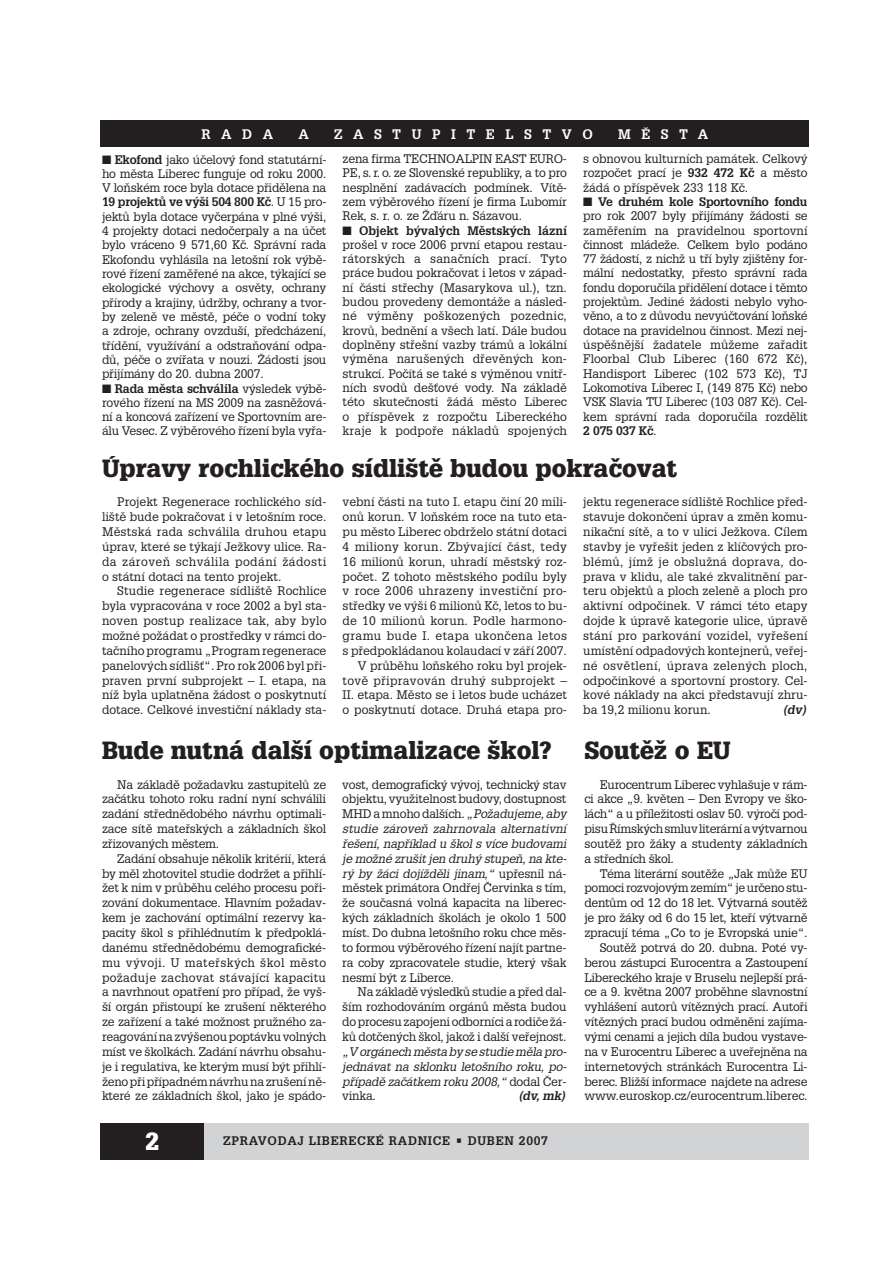
<style>
.page{position:relative;width:893px;height:1263px;background:#fff}
.page>*{position:absolute;margin:0;border:0;box-sizing:border-box;transform-origin:0 0}
.t1{font:900 24.3px "Glypha CE";color:#231f20}
.t2{font:900 24.3px "Glypha CE";color:#fff}
.t3{font:700 13.5px "Glypha CE";letter-spacing:.78em;color:#fff}
.t4{font:12.15px/14.9px "Glypha CE";letter-spacing:-.01em;color:#231f20;text-align:justify}
.t5{font:italic 12.15px/14.9px "Glypha CE";letter-spacing:-.015em;color:#231f20;text-align:justify}
.t6{font:700 12.15px "Glypha CE";letter-spacing:.055em;color:#231f20}
.t7{font:italic 700 12.15px "Glypha CE";color:#231f20}
.s1{font-weight:700}
.s2{font-style:italic}
.s3{font-style:normal}
</style>
<div class="page">
<div style="left:101px;top:1123px;width:708px;height:37px;background:#d1d3d4"></div>
<div style="left:101px;top:1123px;width:103px;height:37px;background:#231f20"></div>
<div style="left:101px;top:120px;width:708px;height:27px;background:#231f20"></div>
<p class="t3" style="left:201px;top:130px;width:73px">RADA</p>
<p class="t3" style="left:298px;top:130px;width:12px">A</p>
<p class="t3" style="left:334px;top:130px;width:260px">ZASTUPITELSTVO</p>
<p class="t3" style="left:618px;top:130px;width:92px">MùSTA</p>
<p class="t4" style="left:102px;top:154px;width:226px;line-height:14.2px">■ <span class="s1">Ekofond</span> jako úãelov˘ fond statutární&shy;ho mûsta Liberec funguje od roku 2000.<br>V loÀském roce byla dotace pfiidûlena na <span class="s1">19 projektÛ ve v˘‰i 504 800 Kã</span>. U 15 pro&shy;jektÛ byla dotace vyãerpána v plné v˘‰i, 4 projekty dotaci nedoãerpaly a na úãet bylo vráceno 9 571,60 Kã. Správní rada Ekofondu vyhlásila na leto‰ní rok v˘bû&shy;rové fiízení zamûfiené na akce, t˘kající se ekologické v˘chovy a osvûty, ochrany pfiírody a krajiny, údrÏby, ochrany a tvor&shy;by zelenû ve mûstû, péãe o vodní toky a zdroje, ochrany ovzdu‰í, pfiedcházení, tfiídûní, vyuÏívání a odstraÀování odpa&shy;dÛ, péãe o zvífiata v nouzi. Îádosti jsou pfiijímány do 20. dubna 2007.</p>
<p class="t4" style="left:102px;top:383px;width:226px;line-height:14.2px">■ <span class="s1">Rada mûsta schválila</span> v˘sledek v˘bû&shy;rového fiízení na MS 2009 na zasnûÏová&shy;ní a koncová zafiízení ve Sportovním are&shy;álu Vesec. Z v˘bûrového fiízení byla vyfia-</p>
<p class="t4" style="left:342px;top:153px;width:226px;line-height:14.2px">zena firma TECHNOALPIN EAST EURO-PE, s. r. o. ze Slovenské republiky, a to pro nesplnûní zadávacích podmínek. Vítû&shy;zem v˘bûrového fiízení je firma Lubomír Rek, s. r. o. ze Îìáru n. Sázavou.</p>
<p class="t4" style="left:342px;top:225px;width:226px;line-height:14.2px">■ <span class="s1">Objekt b˘val˘ch Mûstsk˘ch lázní </span>pro‰el v roce 2006 první etapou restau&shy;rátorsk˘ch a sanaãních prací. Tyto práce budou pokraãovat i letos v západ&shy;ní ãásti stfiechy (Masarykova ul.), tzn. budou provedeny demontáÏe a násled&shy;né v˘mûny po‰kozen˘ch pozednic, krovÛ, bednûní a v‰ech latí. Dále budou doplnûny stfie‰ní vazby trámÛ a lokální v˘mûna naru‰en˘ch dfievûn˘ch kon&shy;strukcí. Poãítá se také s v˘mûnou vnitfi&shy;ních svodÛ de‰Èové vody. Na základû této skuteãnosti Ïádá mûsto Liberec o pfiíspûvek z rozpoãtu Libereckého kraje k podpofie nákladÛ spojen˘ch</p>
<p class="t4" style="left:583px;top:153px;width:226px;line-height:14.2px">s obnovou kulturních památek. Celkov˘ rozpoãet prací je <span class="s1">932 472 Kã</span> a mûsto Ïádá o pfiíspûvek 233 118 Kã.</p>
<p class="t4" style="left:583px;top:196px;width:226px;line-height:14.2px">■ <span class="s1">Ve druhém kole Sportovního fondu </span>pro rok 2007 byly pfiijímány Ïádosti se zamûfiením na pravidelnou sportovní ãinnost mládeÏe. Celkem bylo podáno 77 Ïádostí, z nichÏ u tfií byly zji‰tûny for&shy;mální nedostatky, pfiesto správní rada fondu doporuãila pfiidûlení dotace i tûmto projektÛm. Jediné Ïádosti nebylo vyho&shy;vûno, a to z dÛvodu nevyúãtování loÀské dotace na pravidelnou ãinnost. Mezi nej&shy;úspû‰nûj‰í Ïadatele mÛÏeme zafiadit Floorbal Club Liberec (160 672 Kã), Handisport Liberec (102 573 Kã), TJ Lokomotiva Liberec I, (149 875 Kã) nebo VSK Slavia TU Liberec (103 087 Kã). Cel&shy;kem správní rada doporuãila rozdûlit <span class="s1">2 075 037 Kã</span>.</p>
<h1 class="t1" style="left:102px;top:457px;width:577px">Úpravy rochlického sídli‰tû budou pokraãovat</h1>
<p class="t4" style="left:102px;top:497px;width:226px;text-indent:15px">Projekt Regenerace rochlického síd&shy;li‰tû bude pokraãovat i v leto‰ním roce.<br>Mûstská rada schválila druhou etapu úprav, které se t˘kají JeÏkovy ulice. Ra&shy;da zároveÀ schválila podání Ïádosti o státní dotaci na tento projekt.</p>
<p class="t4" style="left:102px;top:586px;width:226px;text-indent:15px">Studie regenerace sídli‰tû Rochlice byla vypracována v roce 2002 a byl sta&shy;noven postup realizace tak, aby bylo moÏné poÏádat o prostfiedky v rámci do&shy;taãního programu „Program regenerace panelov˘ch sídli‰È“. Pro rok 2006 byl pfii&shy;praven první subprojekt – I. etapa, na níÏ byla uplatnûna Ïádost o poskytnutí dotace. Celkové investiãní náklady sta-</p>
<p class="t4" style="left:342px;top:497px;width:226px;text-align:right">vební ãásti na tuto I. etapu ãiní 20 mili&shy;onÛ korun. V loÀském roce na tuto eta&shy;pu mûsto Liberec obdrÏelo státní dotaci 4 miliony korun. Zb˘vající ãást, tedy 16 milionÛ korun, uhradí mûstsk˘ roz&shy;poãet. Z tohoto mûstského podílu byly v roce 2006 uhrazeny investiãní pro&shy;stfiedky ve v˘‰i 6 milionÛ Kã, letos to bu&shy;de 10 milionÛ korun. Podle harmono&shy;gramu bude I. etapa ukonãena letos s pfiedpokládanou kolaudací v záfií 2007.<br>V prÛbûhu loÀského roku byl projek&shy;tovû pfiipravován druh˘ subprojekt – II. etapa. Mûsto se i letos bude ucházet o poskytnutí dotace. Druhá etapa pro-</p>
<p class="t4" style="left:583px;top:497px;width:226px">jektu regenerace sídli‰tû Rochlice pfied&shy;stavuje dokonãení úprav a zmûn komu&shy;nikaãní sítû, a to v ulici JeÏkova. Cílem stavby je vyfie‰it jeden z klíãov˘ch pro&shy;blémÛ, jímÏ je obsluÏná doprava, do&shy;prava v klidu, ale také zkvalitnûní par&shy;teru objektÛ a ploch zelenû a ploch pro aktivní odpoãinek. V rámci této etapy dojde k úpravû kategorie ulice, úpravû stání pro parkování vozidel, vyfie‰ení umístûní odpadov˘ch kontejnerÛ, vefiej&shy;né osvûtlení, úprava zelen˘ch ploch, odpoãinkové a sportovní prostory. Cel&shy;kové náklady na akci pfiedstavují zhru&shy;ba 19,2 milionu korun.</p>
<p class="t7" style="left:783px;top:706px;width:24px">(dv)</p>
<h1 class="t1" style="left:102px;top:740px;width:451px">Bude nutná dal‰í optimalizace ‰kol?</h1>
<p class="t4" style="left:102px;top:779px;width:226px;text-indent:15px">Na základû poÏadavku zastupitelÛ ze zaãátku tohoto roku radní nyní schválili zadání stfiednûdobého návrhu optimali&shy;zace sítû matefisk˘ch a základních ‰kol zfiizovan˘ch mûstem.</p>
<p class="t4" style="left:102px;top:853px;width:226px;text-indent:15px">Zadání obsahuje nûkolik kritérií, která by mûl zhotovitel studie dodrÏet a pfiihlí-Ïet k nim v prÛbûhu celého procesu pofii&shy;zování dokumentace. Hlavním poÏadav&shy;kem je zachování optimální rezervy ka&shy;pacity ‰kol s pfiihlédnutím k pfiedpoklá&shy;danému stfiednûdobému demografické&shy;mu v˘voji. U matefisk˘ch ‰kol mûsto poÏaduje zachovat stávající kapacitu a navrhnout opatfiení pro pfiípad, Ïe vy‰- ‰í orgán pfiistoupí ke zru‰ení nûkterého ze zafiízení a také moÏnost pruÏného za&shy;reagování na zv˘‰enou poptávku voln˘ch míst ve ‰kolkách. Zadání návrhu obsahu&shy;je i regulativa, ke kter˘m musí b˘t pfiihlí-Ïeno pfii pfiípadném návrhu na zru‰ení nû&shy;které ze základních ‰kol, jako je spádo-</p>
<p class="t4" style="left:342px;top:779px;width:226px">vost, demografick˘ v˘voj, technick˘ stav objektu, vyuÏitelnost budovy, dostupnost MHD a mnoho dal‰ích. <span class="s2">„PoÏadujeme, aby studie zároveÀ zahrnovala alternativní fie‰ení, napfiíklad u ‰kol s více budovami je moÏné zru‰it jen druh˘ stupeÀ, na kte&shy;r˘ by Ïáci dojíÏdûli jinam,“</span> upfiesnil ná&shy;mûstek primátora Ondfiej âervinka s tím, Ïe souãasná volná kapacita na liberec&shy;k˘ch základních ‰kolách je okolo 1 500 míst. Do dubna leto‰ního roku chce mûs&shy;to formou v˘bûrového fiízení najít partne&shy;ra coby zpracovatele studie, kter˘ v‰ak nesmí b˘t z Liberce.</p>
<p class="t4" style="left:342px;top:987px;width:226px;text-indent:15px">Na základû v˘sledkÛ studie a pfied dal-‰ím rozhodováním orgánÛ mûsta budou do procesu zapojeni odborníci arodiãe Ïá&shy;kÛ dotãen˘ch ‰kol, jakoÏ i dal‰í vefiejnost.</p>
<p class="t5" style="left:342px;top:1046px;width:226px">„V orgánech mûsta by se studie mûla pro&shy;jednávat na sklonku leto‰ního roku, po&shy;pfiípadû zaãátkem roku 2008,“ <span class="s3">dodal âer&shy;vinka.</span></p>
<p class="t7" style="left:519px;top:1092px;width:48px">(dv, mk)</p>
<h1 class="t2" style="left:146px;top:1131px;width:15px">2</h1>
<p class="t6" style="left:223px;top:1137px;width:326px">ZPRAVODAJ LIBERECKÉ RADNICE • DUBEN 2007</p>
<h1 class="t1" style="left:584px;top:740px;width:148px">SoutûÏ o EU</h1>
<p class="t4" style="left:584px;top:779px;width:225px;text-indent:15px">Eurocentrum Liberec vyhla‰uje v rám&shy;ci akce „9. kvûten – Den Evropy ve ‰ko&shy;lách“ a u pfiíleÏitosti oslav 50. v˘roãí pod&shy;pisu ¤ímsk˘ch smluv literární av˘tvarnou soutûÏ pro Ïáky a studenty základních a stfiedních ‰kol.</p>
<p class="t4" style="left:584px;top:868px;width:225px;text-align:right">Téma literární soutûÏe „Jak mÛÏe EU pomoci rozvojov˘m zemím“ je urãeno stu&shy;dentÛm od 12 do 18 let. V˘tvarná soutûÏ je pro Ïáky od 6 do 15 let, ktefií v˘tvarnû zpracují téma „Co to je Evropská unie“.<br>SoutûÏ potrvá do 20. dubna. Poté vy&shy;berou zástupci Eurocentra a Zastoupení Libereckého kraje v Bruselu nejlep‰í prá&shy;ce a 9. kvûtna 2007 probûhne slavnostní vyhlá‰ení autorÛ vítûzn˘ch prací. Autofii vítûzn˘ch prací budou odmûnûni zajíma&shy;v˘mi cenami a jejich díla budou vystave&shy;na v Eurocentru Liberec a uvefiejnûna na internetov˘ch stránkách Eurocentra Li&shy;berec. BliÏ‰í informace najdete na adrese www.euroskop.cz/eurocentrum.liberec.</p>
</div>
